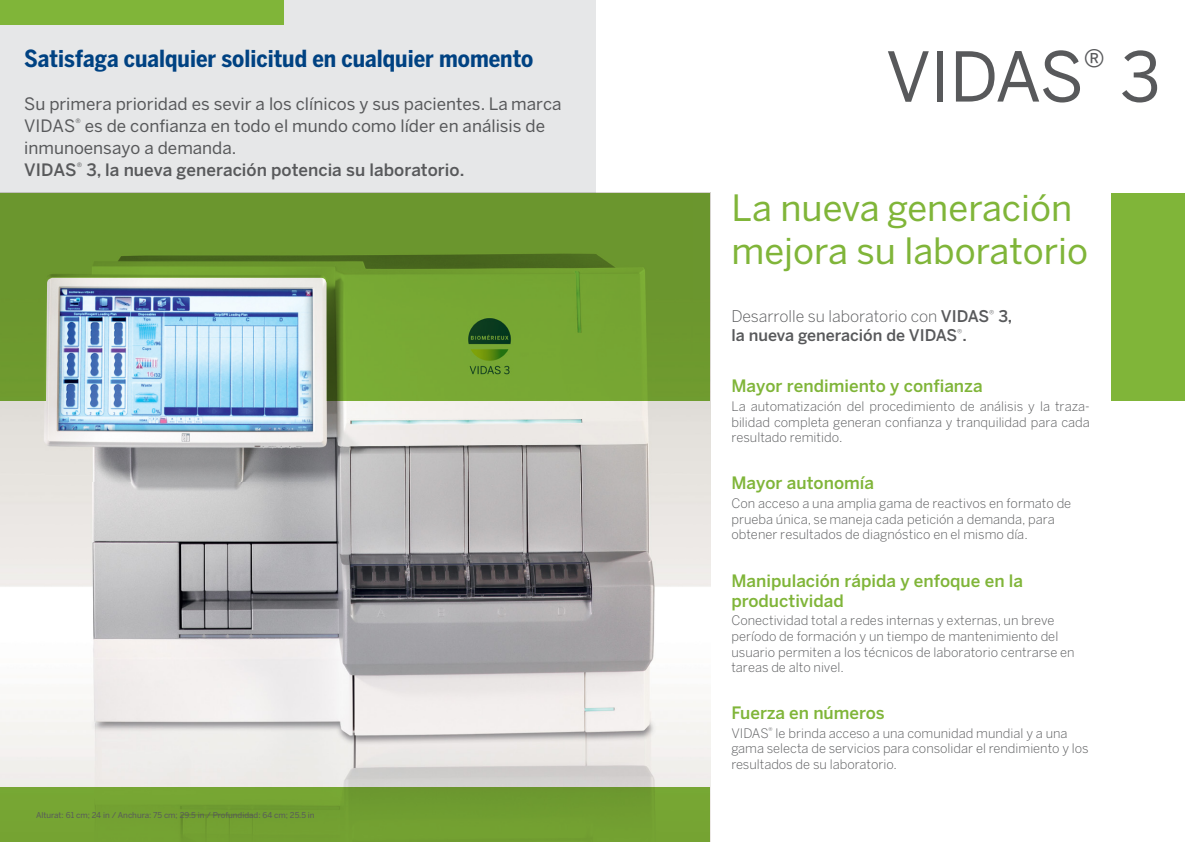
<style>
.page{position:relative;width:1185px;height:842px;background:#fff}
.page>*{position:absolute;margin:0;border:0;box-sizing:border-box;transform-origin:0 0}
.t1{font:68px "Benton Sans";letter-spacing:-.02em;color:#58595b}
.t2{font:36px/43.2px "Benton Sans";color:#80b539}
.t3{font:700 23.4px "Benton Sans Condensed";color:#004282}
.t4{font:17px/22px "Benton Sans";color:#58595b}
.t5{font:500 17px/20.1px "Benton Sans";color:#80b539}
.t6{font:500 16px/19.2px "Benton Sans";color:#58595b}
.t7{font:300 13px/15.6px "Benton Sans";color:#58595b}
.t8{font:8px "Benton Sans";color:#58595b}
.s1{font-weight:500}
.s2{font-weight:300}
</style>
<div class="page">
<img style="left:693px;top:401px;width:17px;height:387px">
<div style="left:1111px;top:193px;width:74px;height:208px;background:#80b539"></div>
<div style="left:581px;top:193px;width:129px;height:208px;background:#6b962e"></div>
<div style="left:581px;top:788px;width:129px;height:54px;background:#76a533"></div>
<img style="left:0;top:401px;width:693px;height:387px">
<div style="left:0;top:0;width:595px;height:193px;background:#e6e7e8"></div>
<svg style="left:0;top:193px;width:648px;height:208px;background:#6c982e"></svg>
<div style="left:0;top:788px;width:693px;height:54px;background:#73a031"></div>
<div style="left:0;top:0;width:283px;height:24px;background:#80b539"></div>
<img style="left:45px;top:278px;width:282px;height:204px">
<h3 class="t3" style="left:24px;top:44px;width:511px">Satisfaga cualquier solicitud en cualquier momento</h3>
<h3 class="t4" style="left:24px;top:93px;width:539px">Su primera prioridad es sevir a los clínicos y sus pacientes. La marca VIDAS<sup>®</sup> es de confianza en todo el mundo como líder en análisis de inmunoensayo a demanda.<br><span class="s1">VIDAS</span><sup>®</sup> <span class="s1">3, la nueva generación potencia su laboratorio.</span></h3>
<p class="t8" style="left:36px;top:810px;width:280px">Alturat: 61 cm; 24 in / Anchura: 75 cm; 29.5 in / Profundidad: 64 cm; 25.5 in</p>
<h1 class="t1" style="left:886px;top:36px;width:277px">VIDAS<sup>®</sup> 3</h1>
<h2 class="t2" style="left:731px;top:187px;width:358px">La nueva generación mejora su laboratorio</h2>
<p class="t6" style="left:731px;top:307px;width:282px"><span class="s2">Desarrolle su laboratorio con</span> VIDAS<sup>®</sup> 3, la nueva generación de VIDAS<sup>®</sup>.</p>
<h3 class="t5" style="left:731px;top:376px;width:253px">Mayor rendimiento y confianza</h3>
<p class="t7" style="left:731px;top:398px;width:360px;text-align:justify">La automatización del procedimiento de análisis y la traza&shy;bilidad completa generan confianza y tranquilidad para cada resultado remitido.</p>
<h3 class="t5" style="left:731px;top:473px;width:144px">Mayor autonomía</h3>
<p class="t7" style="left:731px;top:495px;width:341px">Con acceso a una amplia gama de reactivos en formato de prueba única, se maneja cada petición a demanda, para obtener resultados de diagnóstico en el mismo día.</p>
<h3 class="t5" style="left:731px;top:570px;width:293px">Manipulación rápida y enfoque en la productividad</h3>
<p class="t7" style="left:731px;top:612px;width:345px">Conectividad total a redes internas y externas, un breve período de formación y un tiempo de mantenimiento del usuario permiten a los técnicos de laboratorio centrarse en tareas de alto nivel.</p>
<h3 class="t5" style="left:731px;top:703px;width:155px">Fuerza en números</h3>
<p class="t7" style="left:731px;top:725px;width:359px">VIDAS<sup>®</sup> le brinda acceso a una comunidad mundial y a una gama selecta de servicios para consolidar el rendimiento y los resultados de su laboratorio.</p>
</div>
